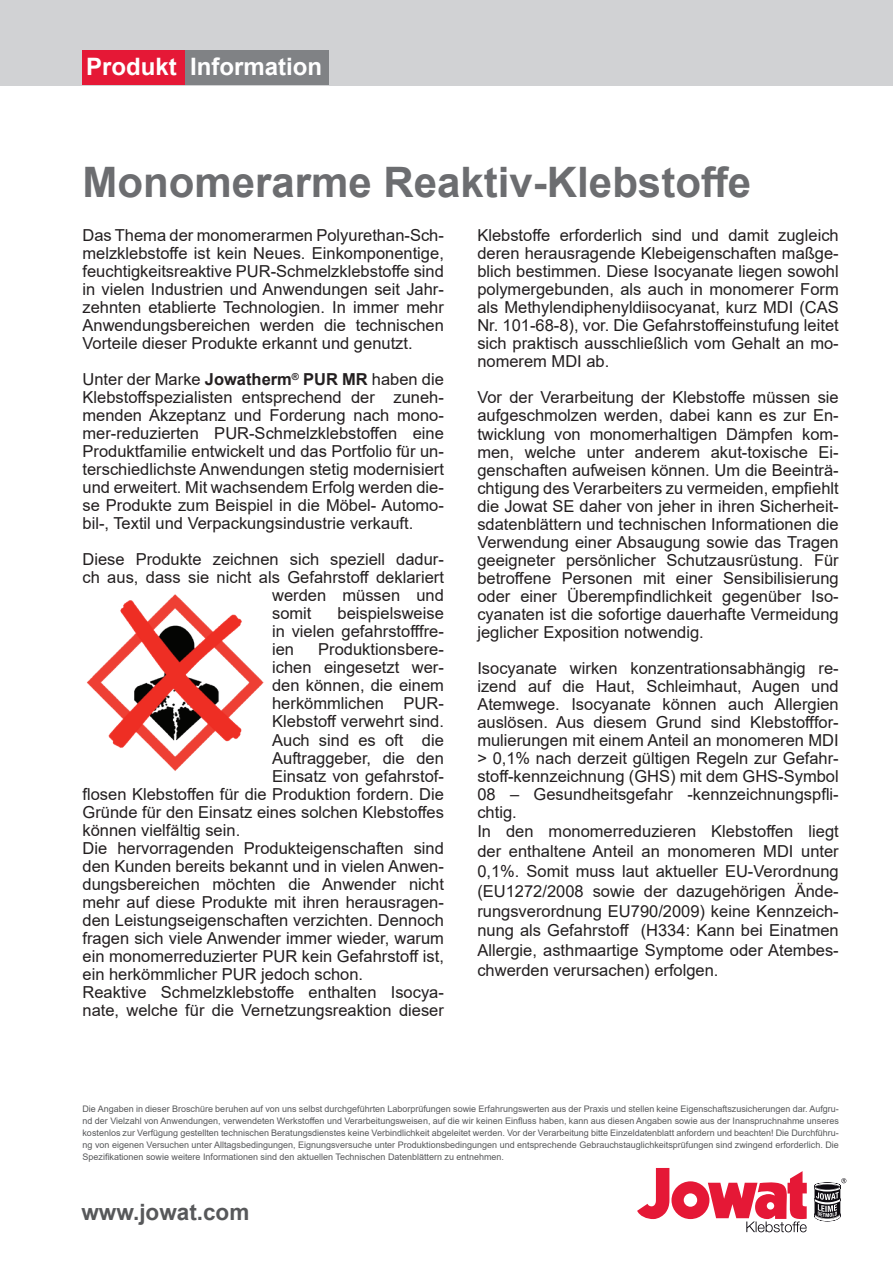
<style>
.page{position:relative;width:893px;height:1263px;background:#fff}
.page>*{position:absolute;margin:0;border:0;box-sizing:border-box;transform-origin:0 0}
.t1{font:700 42px "Arial";color:#6c6d70}
.t2{font:700 24px "Arial";color:#fff}
.t3{font:700 22.5px "Arial";color:#57585a}
.t4{font:16.5px/18px "Arial";color:#231f20;text-align:justify}
.t5{font:9px/12px "Arial";color:#57585a;text-align:justify}
.s1{font-weight:700}
</style>
<div class="page">
<div style="left:0;top:0;width:893px;height:85px;background:#d1d2d4"></div>
<div style="left:185px;top:51px;width:144px;height:34px;background:#808285"></div>
<div style="left:82px;top:51px;width:103px;height:34px;background:#e51836"></div>
<svg style="left:637px;top:1168px;width:170px;height:64px"></svg>
<svg style="left:814px;top:1178px;width:32px;height:43px"></svg>
<img style="left:87px;top:594px;width:177px;height:177px">
<h2 class="t2" style="left:86px;top:49px;width:238px">Produkt Information</h2>
<h1 class="t1" style="left:82px;top:153px;width:670px">Monomerarme Reaktiv-Klebstoffe</h1>
<p class="t4" style="left:82px;top:226px;width:363px">Das Thema der monomerarmen Polyurethan-Sch&shy;melzklebstoffe ist kein Neues. Einkomponentige, feuchtigkeitsreaktive PUR-Schmelzklebstoffe sind in vielen Industrien und Anwendungen seit Jahr&shy;zehnten etablierte Technologien. In immer mehr Anwendungsbereichen werden die technischen Vorteile dieser Produkte erkannt und genutzt.</p>
<p class="t4" style="left:82px;top:370px;width:363px">Unter der Marke <span class="s1">Jowatherm</span><sup>®</sup> <span class="s1">PUR MR</span> haben die Klebstoffspezialisten entsprechend der zuneh&shy;menden Akzeptanz und Forderung nach mono&shy;mer-reduzierten PUR-Schmelzklebstoffen eine Produktfamilie entwickelt und das Portfolio für un&shy;terschiedlichste Anwendungen stetig modernisiert und erweitert. Mit wachsendem Erfolg werden die&shy;se Produkte zum Beispiel in die Möbel- Automo&shy;bil-, Textil und Verpackungsindustrie verkauft.</p>
<p class="t4" style="left:82px;top:550px;width:363px">Diese Produkte zeichnen sich speziell dadur-</p>
<p class="t4" style="left:82px;top:568px;width:363px">ch aus, dass sie nicht als Gefahrstoff deklariert</p>
<p class="t4" style="left:272px;top:586px;width:173px">werden müssen und</p>
<p class="t4" style="left:272px;top:604px;width:41px">somit</p>
<p class="t4" style="left:272px;top:604px;width:173px;text-indent:65px">beispielsweise in vielen gefahrstofffre&shy;ien</p>
<p class="t4" style="left:318px;top:640px;width:127px">Produktionsbere-</p>
<p class="t4" style="left:272px;top:658px;width:173px">ichen eingesetzt wer-</p>
<p class="t4" style="left:272px;top:677px;width:173px">den können, die einem</p>
<p class="t4" style="left:272px;top:695px;width:173px">herkömmlichen PUR-</p>
<p class="t4" style="left:272px;top:713px;width:173px">Klebstoff verwehrt sind.</p>
<p class="t4" style="left:272px;top:731px;width:173px">Auch sind es oft die</p>
<p class="t4" style="left:272px;top:749px;width:173px">Auftraggeber, die den</p>
<p class="t4" style="left:272px;top:767px;width:173px">Einsatz von gefahrstof-</p>
<p class="t4" style="left:82px;top:785px;width:363px">flosen Klebstoffen für die Produktion fordern. Die</p>
<p class="t4" style="left:82px;top:803px;width:363px">Gründe für den Einsatz eines solchen Klebstoffes</p>
<p class="t4" style="left:82px;top:821px;width:159px">können vielfältig sein.</p>
<p class="t4" style="left:82px;top:839px;width:363px">Die hervorragenden Produkteigenschaften sind</p>
<p class="t4" style="left:82px;top:857px;width:363px">den Kunden bereits bekannt und in vielen Anwen-</p>
<p class="t4" style="left:82px;top:875px;width:363px">dungsbereichen möchten die Anwender nicht</p>
<p class="t4" style="left:82px;top:893px;width:363px">mehr auf diese Produkte mit ihren herausragen-</p>
<p class="t4" style="left:82px;top:911px;width:363px">den Leistungseigenschaften verzichten. Dennoch</p>
<p class="t4" style="left:82px;top:929px;width:363px">fragen sich viele Anwender immer wieder, warum</p>
<p class="t4" style="left:82px;top:947px;width:363px">ein monomerreduzierter PUR kein Gefahrstoff ist,</p>
<p class="t4" style="left:82px;top:965px;width:282px">ein herkömmlicher PUR jedoch schon.</p>
<p class="t4" style="left:82px;top:983px;width:363px">Reaktive Schmelzklebstoffe enthalten Isocya-</p>
<p class="t4" style="left:82px;top:1001px;width:363px">nate, welche für die Vernetzungsreaktion dieser</p>
<p class="t4" style="left:477px;top:227px;width:363px">Klebstoffe erforderlich sind und damit zugleich deren herausragende Klebeigenschaften maßge&shy;blich bestimmen. Diese Isocyanate liegen sowohl polymergebunden, als auch in monomerer Form als Methylendiphenyldiisocyanat, kurz MDI (CAS Nr. 101-68-8), vor. Die Gefahrstoffeinstufung leitet sich praktisch ausschließlich vom Gehalt an mo&shy;nomerem MDI ab.</p>
<p class="t4" style="left:477px;top:389px;width:363px">Vor der Verarbeitung der Klebstoffe müssen sie aufgeschmolzen werden, dabei kann es zur En&shy;twicklung von monomerhaltigen Dämpfen kom&shy;men, welche unter anderem akut-toxische Ei&shy;genschaften aufweisen können. Um die Beeinträ&shy;chtigung des Verarbeiters zu vermeiden, empfiehlt die Jowat SE daher von jeher in ihren Sicherheit&shy;sdatenblättern und technischen Informationen die Verwendung einer Absaugung sowie das Tragen geeigneter persönlicher Schutzausrüstung. Für betroffene Personen mit einer Sensibilisierung oder einer Überempfindlichkeit gegenüber Iso&shy;cyanaten ist die sofortige dauerhafte Vermeidung jeglicher Exposition notwendig.</p>
<p class="t4" style="left:477px;top:659px;width:363px">Isocyanate wirken konzentrationsabhängig re&shy;izend auf die Haut, Schleimhaut, Augen und Atemwege. Isocyanate können auch Allergien auslösen. Aus diesem Grund sind Klebstofffor&shy;mulierungen mit einem Anteil an monomeren MDI &gt; 0,1% nach derzeit gültigen Regeln zur Gefahr&shy;stoff-kennzeichnung (GHS) mit dem GHS-Symbol 08 – Gesundheitsgefahr -kennzeichnungspfli&shy;chtig.</p>
<p class="t4" style="left:477px;top:821px;width:363px;line-height:19.8px">In den monomerreduzieren Klebstoffen liegt der enthaltene Anteil an monomeren MDI unter 0,1%. Somit muss laut aktueller EU-Verordnung (EU1272/2008 sowie der dazugehörigen Ände&shy;rungsverordnung EU790/2009) keine Kennzeich&shy;nung als Gefahrstoff (H334: Kann bei Einatmen Allergie, asthmaartige Symptome oder Atembes&shy;chwerden verursachen) erfolgen.</p>
<p class="t5" style="left:82px;top:1103px;width:758px">Die Angaben in dieser Broschüre beruhen auf von uns selbst durchgeführten Laborprüfungen sowie Erfahrungswerten aus der Praxis und stellen keine Eigenschaftszusicherungen dar. Aufgru&shy;nd der Vielzahl von Anwendungen, verwendeten Werkstoffen und Verarbeitungsweisen, auf die wir keinen Einfluss haben, kann aus diesen Angaben sowie aus der Inanspruchnahme unseres kostenlos zur Verfügung gestellten technischen Beratungsdienstes keine Verbindlichkeit abgeleitet werden. Vor der Verarbeitung bitte Einzeldatenblatt anfordern und beachten! Die Durchführu&shy;ng von eigenen Versuchen unter Alltagsbedingungen, Eignungsversuche unter Produktionsbedingungen und entsprechende Gebrauchstauglichkeitsprüfungen sind zwingend erforderlich. Die Spezifikationen sowie weitere Informationen sind den aktuellen Technischen Datenblättern zu entnehmen.</p>
<h3 class="t3" style="left:81px;top:1196px;width:169px">www.jowat.com</h3>
</div>
